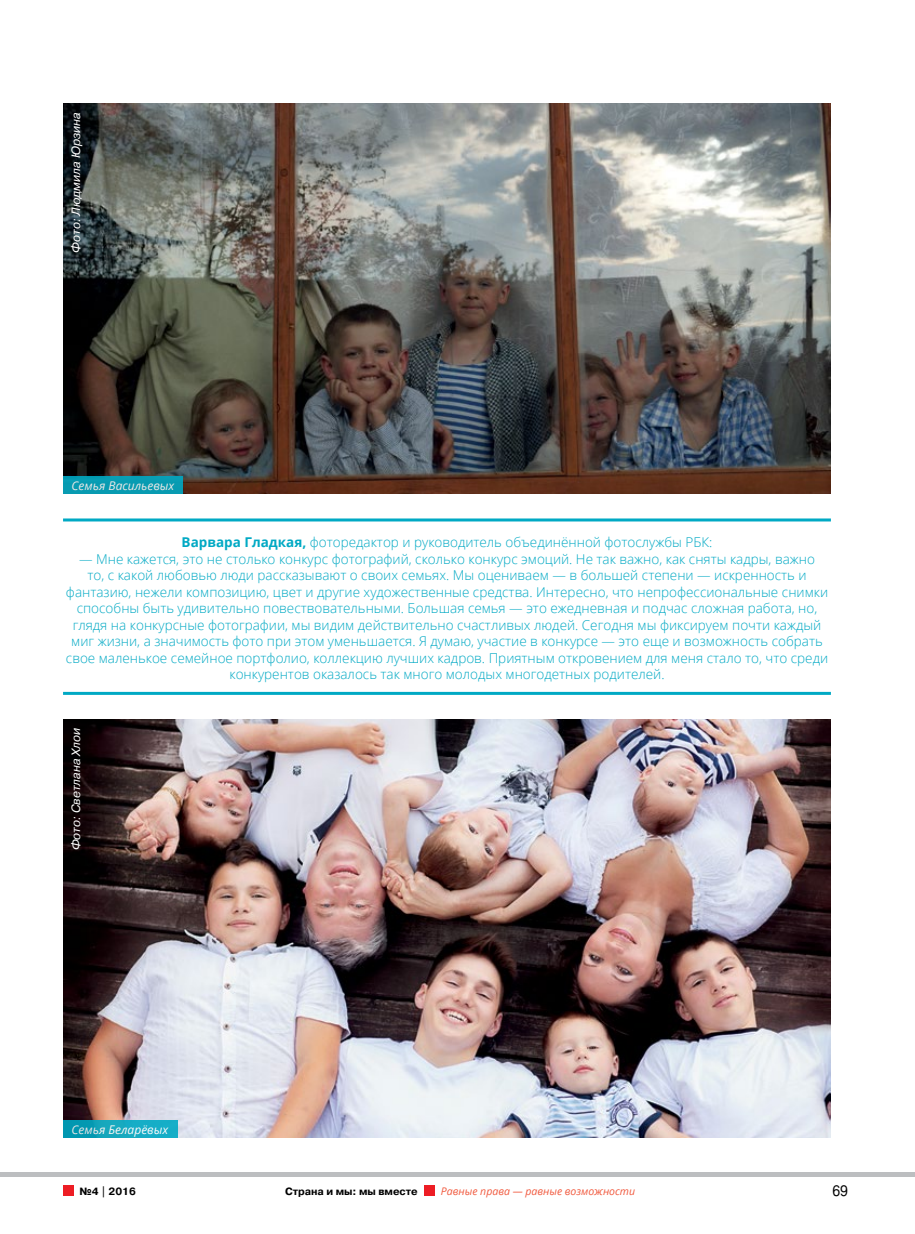
<style>
.page{position:relative;width:915px;height:1234px;background:#fff}
.page>*{position:absolute;margin:0;border:0;box-sizing:border-box;transform-origin:0 0}
.t1{font:15px "Pragmatica";color:#000;scale:.9 1}
.t2{font:300 13.5px/16.5px "Open Sans";color:#00a9c4;text-align:center}
.t3{font:italic 12px "Pragmatica";color:#fff}
.t4{font:italic 12px "Open Sans";color:#fff}
.t5{font:italic 10.5px "Open Sans";color:#f15b40}
.t6{font:700 10.5px "Pragmatica C";color:#000}
.s1{font-weight:700}
</style>
<div class="page">
<hr style="left:63px;top:518px;width:767px;height:3px;background:#00a9c4">
<hr style="left:63px;top:691px;width:767px;height:3px;background:#00a9c4">
<img style="left:63px;top:104px;width:767px;height:390px">
<img style="left:63px;top:719px;width:767px;height:418px">
<div style="left:63px;top:1120px;width:115px;height:17px;background:linear-gradient(to right,#0497af,#1db4cd)"></div>
<div style="left:63px;top:476px;width:119px;height:18px;background:#089bb1"></div>
<div style="left:423px;top:1185px;width:11px;height:10px;background:#ed1d24"></div>
<div style="left:63px;top:1185px;width:11px;height:10px;background:#ed1d24"></div>
<div style="left:0;top:1171px;width:914px;height:5px;background:#bcbec0"></div>
<p class="t3" style="left:68px;top:253px;width:142px;rotate:-90deg">Фото: Людмила Юрзина</p>
<p class="t4" style="left:72px;top:477px;width:104px">Семья Васильевых</p>
<p class="t2" style="left:181px;top:533px;width:532px"><span class="s1">Варвара Гладкая,</span> фоторедактор и руководитель объединённой фотослужбы Р БК:</p>
<p class="t2" style="left:66px;top:550px;width:763px">— Мне кажется, это не столько конкурс фотографий, сколько конкурс эмоций. Не так важно, как сняты кадры, важно<br>то, с какой любовью люди рассказывают о своих семьях. Мы оцениваем — в большей степени — искренность и фантазию, нежели композицию, цвет и другие художественные средства. И нтересно, что непрофессиональные снимки способны быть удивительно повествовательными. Большая семья — это ежедневная и подчас сложная работа, но, глядя на конкурсные фотографии, мы видим действительно счастливых людей. Сегодня мы фиксируем почти каждый миг жизни, а значимость фото при этом уменьшается. Я думаю, участие в конкурсе — это еще и возможность собрать свое маленькое семейное портфолио, коллекцию лучших кадров. Приятным откровением для меня стало то, что среди конкурентов оказалось так много молодых многодетных родителей.</p>
<p class="t3" style="left:68px;top:850px;width:124px;rotate:-90deg">Фото: Светлана Хлои</p>
<p class="t4" style="left:72px;top:1121px;width:98px">Семья Беларёвых</p>
<p class="t6" style="left:80px;top:1185px;width:58px">№4 | 2016</p>
<p class="t6" style="left:285px;top:1185px;width:134px">Страна и мы: мы вместе</p>
<p class="t5" style="left:441px;top:1183px;width:195px">Равные права — равные возможности</p>
<p class="t1" style="left:832px;top:1181px;width:19px">69</p>
</div>
